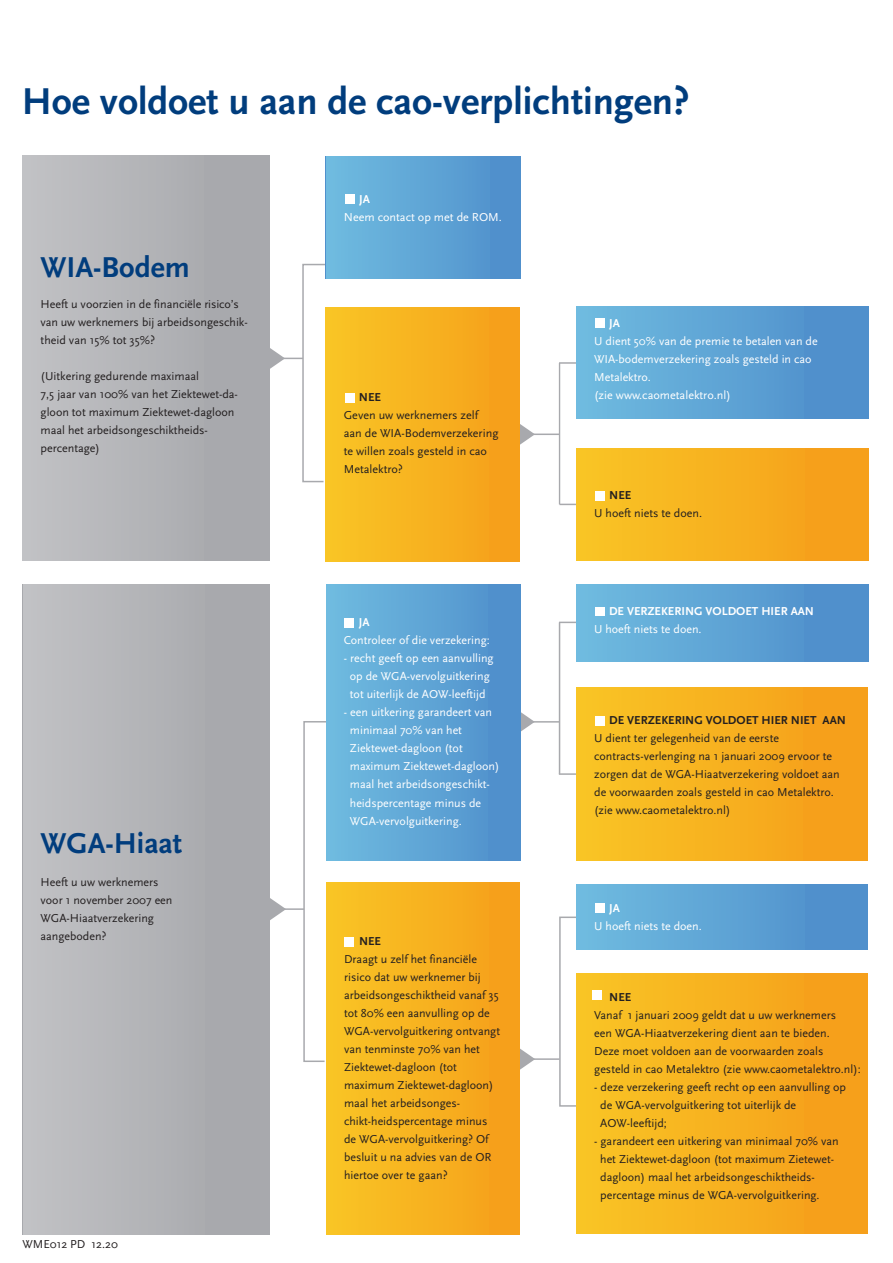
<style>
.page{position:relative;width:893px;height:1263px;background:#fff}
.page>*{position:absolute;margin:0;border:0;box-sizing:border-box;transform-origin:0 0}
.t1{font:700 39px "Scala Sans";color:#013d7d}
.t2{font:700 30px "Scala Sans";color:#013d7d}
.t3{font:12px/18px "Scala Sans";color:#231f20}
.t4{font:12px/18px "Scala Sans";color:#fff}
.t5{font:700 12px "Scala Sans";color:#231f20}
.t6{font:700 12px "Scala Sans";color:#fff}
</style>
<div class="page">
<hr style="left:531px;top:721px;width:28px;height:2px;background:#a8a9ad">
<svg style="left:520px;top:710px;width:15px;height:23px"></svg>
<hr style="left:531px;top:1058px;width:29px;height:2px;background:#a8a9ad">
<svg style="left:520px;top:1048px;width:15px;height:22px"></svg>
<svg style="left:520px;top:423px;width:39px;height:23px"></svg>
<hr style="left:282px;top:908px;width:22px;height:2px;background:#a8a9ad">
<svg style="left:270px;top:898px;width:16px;height:22px"></svg>
<div style="left:23px;top:584px;width:247px;height:650px;background:#a8a9ad"></div>
<div style="left:23px;top:584px;width:181px;height:650px;background:#b7b7bb"></div>
<div style="left:326px;top:584px;width:194px;height:276px;background:#5090cc"></div>
<div style="left:326px;top:584px;width:162px;height:276px;background:linear-gradient(to right,#70bce0,#5496ce)"></div>
<div style="left:326px;top:882px;width:194px;height:353px;background:#f6a01b"></div>
<div style="left:326px;top:882px;width:162px;height:353px;background:linear-gradient(to right,#f9c626,#f6a51c)"></div>
<hr style="left:559px;top:622px;width:1px;height:152px;background:#a8a9ad">
<svg style="left:558px;top:916px;width:27px;height:191px"></svg>
<svg style="left:560px;top:622px;width:16px;height:1px"></svg>
<hr style="left:559px;top:773px;width:21px;height:2px;background:#a8a9ad">
<div style="left:576px;top:974px;width:291px;height:260px;background:#f6a01b"></div>
<div style="left:576px;top:974px;width:228px;height:260px;background:linear-gradient(to right,#f9c626,#f6a51c)"></div>
<div style="left:576px;top:688px;width:292px;height:173px;background:#f6a01b"></div>
<div style="left:576px;top:688px;width:227px;height:173px;background:linear-gradient(to right,#f9c626,#f6a51c)"></div>
<div style="left:22px;top:156px;width:248px;height:405px;background:#a8a9ad"></div>
<div style="left:23px;top:156px;width:181px;height:405px;background:#b7b7bb"></div>
<hr style="left:559px;top:363px;width:1px;height:141px;background:#a8a9ad">
<hr style="left:559px;top:362px;width:21px;height:2px;background:#a8a9ad">
<svg style="left:560px;top:504px;width:16px;height:1px"></svg>
<svg style="left:270px;top:263px;width:57px;height:220px"></svg>
<div style="left:326px;top:307px;width:194px;height:254px;background:#f6a01b"></div>
<div style="left:326px;top:307px;width:163px;height:254px;background:linear-gradient(to right,#f9c626,#f6a51c)"></div>
<div style="left:576px;top:448px;width:292px;height:113px;background:#f6a01b"></div>
<div style="left:576px;top:448px;width:229px;height:113px;background:linear-gradient(to right,#f9c626,#f6a51c)"></div>
<div style="left:326px;top:156px;width:194px;height:122px;background:#5090cc"></div>
<div style="left:326px;top:156px;width:163px;height:122px;background:linear-gradient(to right,#70bce0,#5496ce)"></div>
<div style="left:345px;top:195px;width:9px;height:9px;background:#fff"></div>
<div style="left:576px;top:307px;width:292px;height:112px;background:#5090cc"></div>
<div style="left:576px;top:307px;width:227px;height:112px;background:linear-gradient(to right,#70bce0,#5496ce)"></div>
<div style="left:595px;top:319px;width:9px;height:9px;background:#fff"></div>
<div style="left:576px;top:584px;width:292px;height:78px;background:#5090cc"></div>
<div style="left:576px;top:584px;width:227px;height:78px;background:linear-gradient(to right,#70bce0,#5496ce)"></div>
<div style="left:576px;top:885px;width:292px;height:65px;background:#5090cc"></div>
<div style="left:576px;top:885px;width:228px;height:65px;background:linear-gradient(to right,#70bce0,#5496ce)"></div>
<svg style="left:303px;top:720px;width:25px;height:343px"></svg>
<div style="left:595px;top:491px;width:9px;height:9px;background:#fff"></div>
<div style="left:595px;top:607px;width:9px;height:9px;background:#fff"></div>
<div style="left:595px;top:716px;width:9px;height:9px;background:#fff"></div>
<div style="left:345px;top:394px;width:9px;height:9px;background:#fff"></div>
<div style="left:345px;top:619px;width:9px;height:9px;background:#fff"></div>
<div style="left:345px;top:937px;width:9px;height:9px;background:#fff"></div>
<div style="left:592px;top:991px;width:9px;height:9px;background:#fff"></div>
<div style="left:596px;top:903px;width:9px;height:9px;background:#fff"></div>
<h1 class="t1" style="left:22px;top:81px;width:669px">Hoe voldoet u aan de cao-verplichtingen?</h1>
<h2 class="t2" style="left:41px;top:251px;width:151px">WIA-Bodem</h2>
<p class="t3" style="left:41px;top:295px;width:209px">Heeft u voorzien in de financiële risico’s van uw werknemers bij arbeidsongeschik&shy;theid van 15% tot 35%?</p>
<p class="t3" style="left:41px;top:367px;width:199px">(Uitkering gedurende maximaal<br>7,5 jaar van 100% van het Ziektewet-da&shy;gloon tot maximum Ziektewet-dagloon maal het arbeidsongeschiktheids&shy;percentage)</p>
<h2 class="t2" style="left:41px;top:827px;width:143px">WGA-Hiaat</h2>
<p class="t3" style="left:41px;top:873px;width:133px">Heeft u uw werknemers voor 1 november 2007 een<br>WGA-Hiaatverzekering aangeboden?</p>
<p class="t3" style="left:22px;top:1235px;width:97px">WME012 PD 12.20</p>
<p class="t6" style="left:359px;top:192px;width:12px">JA</p>
<p class="t4" style="left:344px;top:208px;width:160px">Neem contact op met de ROM.</p>
<p class="t5" style="left:359px;top:391px;width:24px">NEE</p>
<p class="t3" style="left:344px;top:407px;width:156px">Geven uw werknemers zelf aan de WIA-Bodemverzekering te willen zoals gesteld in cao<br>Metalektro?</p>
<p class="t6" style="left:359px;top:616px;width:12px">JA</p>
<p class="t4" style="left:344px;top:632px;width:147px">Controleer of die verzekering:</p>
<p class="t4" style="left:344px;top:650px;width:151px;text-align:center">- recht geeft op een aanvulling op de WGA-vervolguitkering tot uiterlijk de AOW-leeftijd</p>
<p class="t4" style="left:350px;top:704px;width:151px;text-indent:-6px">- een uitkering garandeert van minimaal 70% van het<br>Ziektewet-dagloon (tot maximum Ziektewet-dagloon) maal het arbeidsongeschikt&shy;heidspercentage minus de<br>WGA-vervolguitkering.</p>
<p class="t5" style="left:359px;top:935px;width:24px">NEE</p>
<p class="t3" style="left:344px;top:951px;width:157px">Draagt u zelf het financiële risico dat uw werknemer bij arbeidsongeschiktheid vanaf 35 tot 80% een aanvulling op de<br>WGA-vervolguitkering ontvangt van tenminste 70% van het<br>Ziektewet-dagloon (tot maximum Ziektewet-dagloon) maal het arbeidsonges&shy;chikt-heidspercentage minus de WGA-vervolguitkering? Of besluit u na advies van de OR hiertoe over te gaan?</p>
<p class="t6" style="left:609px;top:317px;width:12px">JA</p>
<p class="t4" style="left:594px;top:332px;width:225px">U dient 50% van de premie te betalen van de<br>WIA-bodemverzekering zoals gesteld in cao<br>Metalektro.<br>(zie www.caometalektro.nl)</p>
<p class="t5" style="left:609px;top:489px;width:24px">NEE</p>
<p class="t3" style="left:594px;top:505px;width:109px">U hoeft niets te doen.</p>
<p class="t6" style="left:609px;top:605px;width:207px">DE VERZEKERING VOLDOET HIER AAN</p>
<p class="t4" style="left:594px;top:621px;width:109px">U hoeft niets te doen.</p>
<p class="t5" style="left:609px;top:714px;width:238px">DE VERZEKERING VOLDOET HIER NIET AAN</p>
<p class="t3" style="left:594px;top:729px;width:247px">U dient ter gelegenheid van de eerste contracts-verlenging na 1 januari 2009 ervoor te zorgen dat de WGA-Hiaatverzekering voldoet aan de voorwaarden zoals gesteld in cao Metalektro. (zie www.caometalektro.nl)</p>
<p class="t6" style="left:609px;top:901px;width:12px">JA</p>
<p class="t4" style="left:594px;top:917px;width:109px">U hoeft niets te doen.</p>
<p class="t5" style="left:609px;top:990px;width:24px">NEE</p>
<p class="t3" style="left:594px;top:1006px;width:268px">Vanaf 1 januari 2009 geldt dat u uw werknemers<br>een WGA-Hiaatverzekering dient aan te bieden.<br>Deze moet voldoen aan de voorwaarden zoals gesteld in cao Metalektro (zie www.caometalektro.nl):</p>
<p class="t3" style="left:600px;top:1078px;width:247px;text-indent:-6px">- deze verzekering geeft recht op een aanvulling op de WGA-vervolguitkering tot uiterlijk de<br>AOW-leeftijd;</p>
<p class="t3" style="left:600px;top:1132px;width:240px;text-indent:-6px">- garandeert een uitkering van minimaal 70% van het Ziektewet-dagloon (tot maximum Zietewet&shy;dagloon) maal het arbeidsongeschiktheids&shy;percentage minus de WGA-vervolguitkering.</p>
</div>
